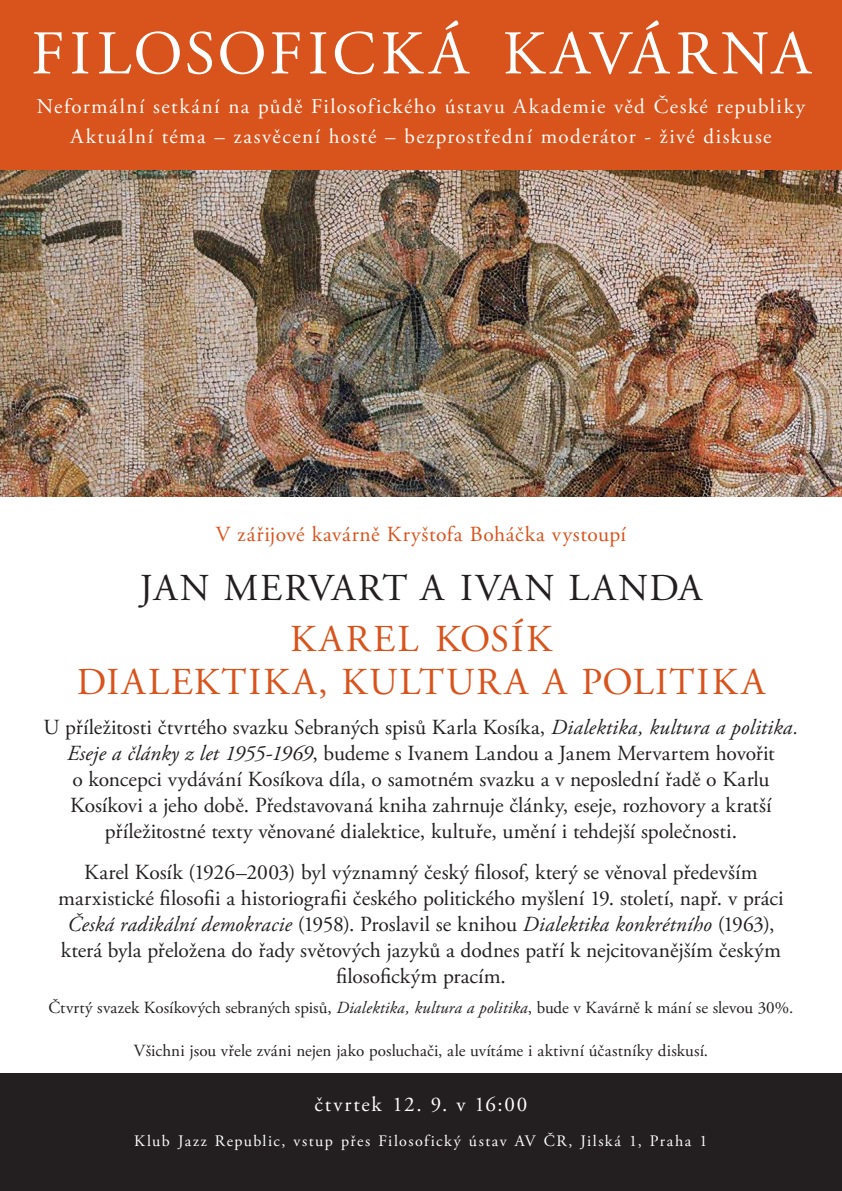
<style>
.page{position:relative;width:842px;height:1191px;background:#fff}
.page>*{position:absolute;margin:0;border:0;box-sizing:border-box;transform-origin:0 0}
.text{font:62px "Adobe Garamond Pro";letter-spacing:.07em;color:#fff}
.jméno{font:38px "Adobe Garamond Pro";letter-spacing:.05em;color:#d9531c}
.jméno-2{font:38px "Adobe Garamond Pro";letter-spacing:.05em;color:#231f20}
.popis{font:21.5px/26px "Adobe Garamond Pro";color:#231f20;text-align:center}
.text-2{font:21.5px "Adobe Garamond Pro";letter-spacing:.03em;color:#d9531c}
.text-3{font:21px "Adobe Garamond Pro";letter-spacing:.07em;color:#fff}
.text-4{font:21px "Adobe Garamond Pro";letter-spacing:.09em;color:#fff}
.popis-2{font:17px "Adobe Garamond Pro";color:#231f20}
.text-5{font:17px "Adobe Garamond Pro";letter-spacing:.01em;color:#231f20}
.text-6{font:16px "Adobe Garamond Pro";letter-spacing:.09em;color:#fff}
.s1{font-style:italic}
</style>
<div class="page">
<div style="left:0;top:1073px;width:842px;height:118px;background:#231f20"></div>
<div style="left:0;top:0;width:842px;height:172px;background:#d9531c"></div>
<img style="left:0;top:170px;width:842px;height:327px">
<p class="text" style="left:31px;top:16px;width:781px">FILOSOFICKÁ KAVÁRNA</p>
<p class="text-3" style="left:37px;top:94px;width:770px">Neformální setkání na půdě Filosofického ústavu Akademie věd České republiky</p>
<p class="text-3" style="left:70px;top:124px;width:703px">Aktuální téma – zasvěcení hosté – bezprostřední moderátor - živé diskuse</p>
<p class="text-2" style="left:216px;top:521px;width:412px">V zářijové kavárně Kryštofa Boháčka vystoupí</p>
<p class="jméno-2" style="left:140px;top:565px;width:564px">JAN MERVART A IVAN LANDA</p>
<p class="jméno" style="left:290px;top:616px;width:263px">KAREL KOSÍK</p>
<p class="jméno" style="left:77px;top:659px;width:690px">DIALEKTIKA, KULTURA A POLITIKA</p>
<p class="popis" style="left:43px;top:715px;width:757px">U příležitosti čtvrtého svazku Sebraných spisů Karla Kosíka, <span class="s1">Dialektika, kultura a politika.<br>Eseje a články z let 1955-1969</span>, budeme s Ivanem Landou a Janem Mervartem hovořit<br>o koncepci vydávání Kosíkova díla, o samotném svazku a v neposlední řadě o Karlu Kosíkovi a jeho době. Představovaná kniha zahrnuje články, eseje, rozhovory a kratší příležitostné texty věnované dialektice, kultuře, umění i tehdejší společnosti.</p>
<p class="popis" style="left:58px;top:859px;width:727px">Karel Kosík (1926–2003) byl významný český filosof, který se věnoval především marxistické filosofii a historiografii českého politického myšlení 19. století, např. v práci <span class="s1">Česká radikální demokracie</span> (1958). Proslavil se knihou <span class="s1">Dialektika konkrétního</span> (1963), která byla přeložena do řady světových jazyků a dodnes patří k nejcitovanějším českým filosofickým pracím.</p>
<p class="popis-2" style="left:49px;top:997px;width:746px">Čtvrtý svazek Kosíkových sebraných spisů, <span class="s1">Dialektika, kultura a politika</span>, bude v Kavárně k mání se slevou 30%.</p>
<p class="text-5" style="left:134px;top:1040px;width:576px">Všichni jsou vřele zváni nejen jako posluchači, ale uvítáme i aktivní účastníky diskusí.</p>
<p class="text-4" style="left:315px;top:1092px;width:214px">čtvrtek 12. 9. v 16:00</p>
<p class="text-6" style="left:134px;top:1131px;width:575px">Klub Jazz Republic, vstup přes Filosofický ústav AV ČR, Jilská 1, Praha 1</p>
</div>
